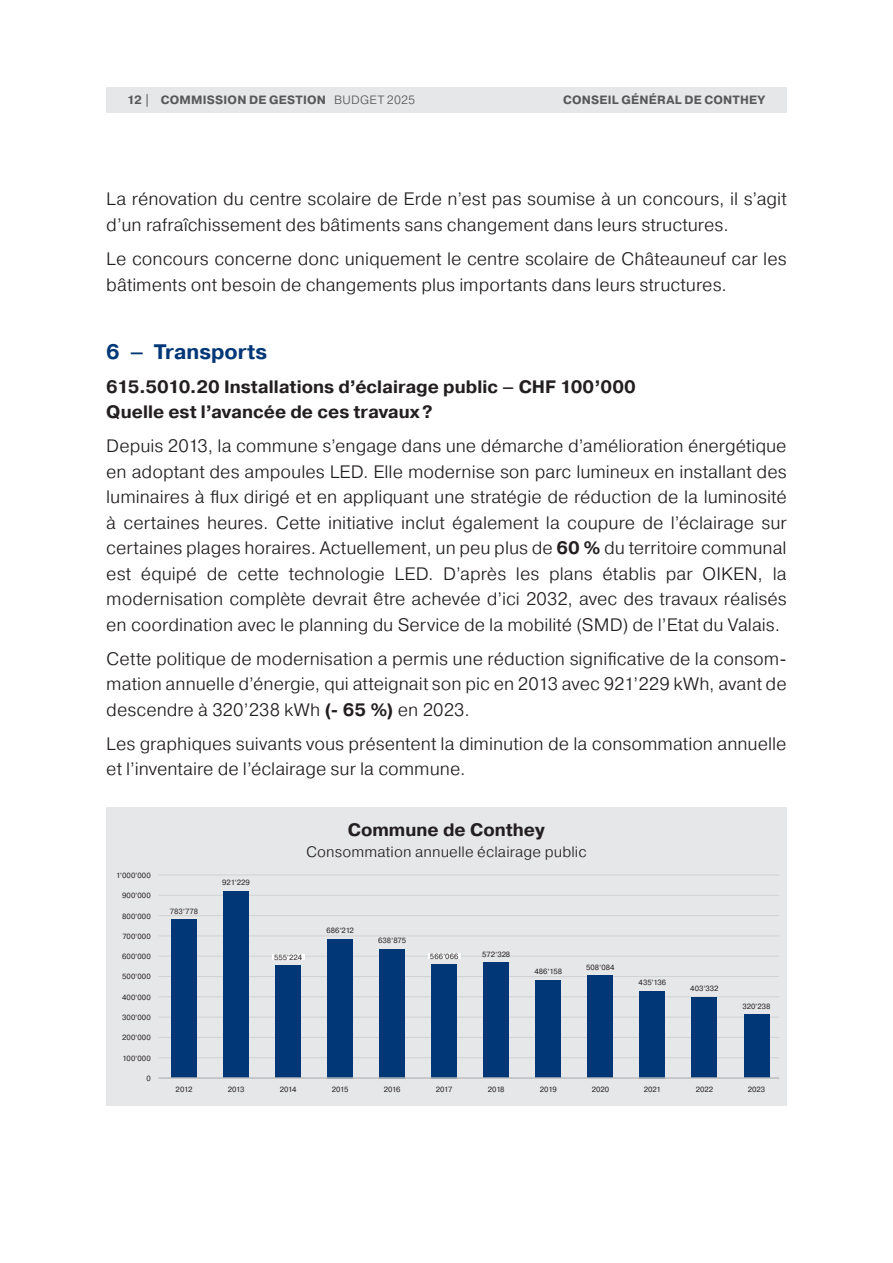
<style>
.page{position:relative;width:893px;height:1263px;background:#fff}
.page>*{position:absolute;margin:0;border:0;box-sizing:border-box;transform-origin:0 0}
.t1{font:700 21px "Pragmatica";color:#013777}
.t2{font:300 18px/25.5px "Pragmatica";color:#231f20}
.t3{font:700 18px/25.5px "Pragmatica";color:#231f20}
.t4{font:300 15px "Pragmatica";letter-spacing:.01em;color:#231f20}
.t5{font:700 12px "Pragmatica";letter-spacing:.02em;color:#57585a}
.t6{font:7.5px "Pragmatica";color:#231f20}
.s1{font-weight:300}
.s2{font-weight:700}
</style>
<div class="page">
<div style="left:106px;top:88px;width:681px;height:25px;background:#e6e7e9"></div>
<div style="left:106px;top:807px;width:681px;height:299px;background:#e6e7e9"></div>
<hr style="left:158px;top:1057px;width:621px;height:1px;background:#d1d2d4">
<hr style="left:158px;top:1037px;width:621px;height:1px;background:#d1d2d4">
<hr style="left:158px;top:1017px;width:621px;height:1px;background:#d1d2d4">
<hr style="left:158px;top:996px;width:621px;height:1px;background:#d1d2d4">
<hr style="left:158px;top:976px;width:621px;height:1px;background:#d1d2d4">
<hr style="left:158px;top:956px;width:621px;height:1px;background:#d1d2d4">
<hr style="left:158px;top:936px;width:621px;height:1px;background:#d1d2d4">
<hr style="left:158px;top:915px;width:621px;height:1px;background:#d1d2d4">
<hr style="left:158px;top:895px;width:621px;height:1px;background:#d1d2d4">
<hr style="left:158px;top:875px;width:621px;height:1px;background:#d1d2d4">
<div style="left:171px;top:920px;width:26px;height:158px;background:#013777"></div>
<div style="left:275px;top:966px;width:26px;height:112px;background:#013777"></div>
<div style="left:327px;top:939px;width:26px;height:139px;background:#013777"></div>
<div style="left:379px;top:949px;width:26px;height:129px;background:#013777"></div>
<div style="left:431px;top:964px;width:26px;height:114px;background:#013777"></div>
<div style="left:483px;top:963px;width:26px;height:115px;background:#013777"></div>
<div style="left:536px;top:980px;width:25px;height:98px;background:#013777"></div>
<div style="left:588px;top:976px;width:25px;height:102px;background:#013777"></div>
<div style="left:640px;top:991px;width:25px;height:87px;background:#013777"></div>
<div style="left:692px;top:997px;width:25px;height:81px;background:#013777"></div>
<div style="left:744px;top:1014px;width:25px;height:64px;background:#013777"></div>
<div style="left:223px;top:891px;width:26px;height:187px;background:#013777"></div>
<div style="left:272px;top:954px;width:32px;height:6px;background:#fff"></div>
<div style="left:428px;top:953px;width:32px;height:5px;background:#fff"></div>
<hr style="left:158px;top:1077px;width:621px;height:2px;background:#bcbdc0">
<p class="t5" style="left:127px;top:92px;width:289px">12 | COMMISSION DE GESTION <span class="s1">BUDGET 2025</span></p>
<p class="t5" style="left:563px;top:92px;width:204px">CONSEIL GÉNÉRAL DE CONTHEY</p>
<p class="t2" style="left:106px;top:186px;width:682px">La rénovation du centre scolaire de Erde n’est pas soumise à un concours, il s’agit d’un rafraîchissement des bâtiments sans changement dans leurs structures.</p>
<p class="t2" style="left:106px;top:246px;width:682px">Le concours concerne donc uniquement le centre scolaire de Châteauneuf car les bâtiments ont besoin de changements plus importants dans leurs structures.</p>
<p class="t1" style="left:106px;top:338px;width:162px">6 – Transports</p>
<p class="t3" style="left:106px;top:374px;width:531px">615.5010.20 Installations d’éclairage public – CHF 100’000<br>Quelle est l’avancée de ces travaux?</p>
<p class="t2" style="left:106px;top:433px;width:682px;text-align:justify">Depuis 2013, la commune s’engage dans une démarche d’amélioration énergétique en adoptant des ampoules LED. Elle modernise son parc lumineux en installant des luminaires à flux dirigé et en appliquant une stratégie de réduction de la luminosité à certaines heures. Cette initiative inclut également la coupure de l’éclairage sur certaines plages horaires. Actuellement, un peu plus de <span class="s2">60 %</span> du territoire communal est équipé de cette technologie LED. D’après les plans établis par OIKEN, la modernisation complète devrait être achevée d’ici 2032, avec des travaux réalisés en coordination avec le planning du Service de la mobilité (SMD) de l’Etat du Valais.</p>
<p class="t2" style="left:106px;top:645px;width:682px;text-align:justify">Cette politique de modernisation a permis une réduction significative de la consom&shy;mation annuelle d’énergie, qui atteignait son pic en 2013 avec 921’229 kWh, avant de descendre à 320’238 kWh <span class="s2">(- 65 %)</span> en 2023.</p>
<p class="t2" style="left:106px;top:730px;width:682px">Les graphiques suivants vous présentent la diminution de la consommation annuelle et l’inventaire de l’éclairage sur la commune.</p>
<p class="t6" style="left:116px;top:871px;width:36px">1’000’000</p>
<p class="t6" style="left:122px;top:891px;width:30px">900’000</p>
<p class="t6" style="left:122px;top:911px;width:30px">800’000</p>
<p class="t6" style="left:122px;top:932px;width:30px">700’000</p>
<p class="t6" style="left:122px;top:952px;width:30px">600’000</p>
<p class="t6" style="left:122px;top:972px;width:30px">500’000</p>
<p class="t6" style="left:122px;top:992px;width:30px">400’000</p>
<p class="t6" style="left:122px;top:1013px;width:30px">300’000</p>
<p class="t6" style="left:122px;top:1033px;width:30px">200’000</p>
<p class="t6" style="left:123px;top:1053px;width:30px">100’000</p>
<p class="t6" style="left:146px;top:1074px;width:6px">0</p>
<p class="t6" style="left:170px;top:907px;width:30px">783’778</p>
<p class="t6" style="left:176px;top:1084px;width:18px">2012</p>
<p class="t6" style="left:222px;top:878px;width:29px">921’229</p>
<p class="t6" style="left:228px;top:1084px;width:18px">2013</p>
<p class="t3" style="left:348px;top:817px;width:199px">Commune de Conthey</p>
<p class="t4" style="left:306px;top:842px;width:282px">Consommation annuelle éclairage public</p>
<p class="t6" style="left:274px;top:953px;width:29px">555’224</p>
<p class="t6" style="left:326px;top:926px;width:29px">686’212</p>
<p class="t6" style="left:378px;top:936px;width:30px">638’875</p>
<p class="t6" style="left:430px;top:951px;width:30px">566’066</p>
<p class="t6" style="left:482px;top:950px;width:30px">572’328</p>
<p class="t6" style="left:534px;top:967px;width:29px">486’158</p>
<p class="t6" style="left:586px;top:963px;width:30px">508’084</p>
<p class="t6" style="left:639px;top:977px;width:29px">435’136</p>
<p class="t6" style="left:690px;top:984px;width:30px">403’332</p>
<p class="t6" style="left:742px;top:1001px;width:30px">320’238</p>
<p class="t6" style="left:280px;top:1084px;width:18px">2014</p>
<p class="t6" style="left:332px;top:1084px;width:18px">2015</p>
<p class="t6" style="left:384px;top:1084px;width:18px">2016</p>
<p class="t6" style="left:436px;top:1084px;width:18px">2017</p>
<p class="t6" style="left:488px;top:1084px;width:18px">2018</p>
<p class="t6" style="left:540px;top:1084px;width:18px">2019</p>
<p class="t6" style="left:592px;top:1084px;width:19px">2020</p>
<p class="t6" style="left:644px;top:1084px;width:19px">2021</p>
<p class="t6" style="left:696px;top:1084px;width:19px">2022</p>
<p class="t6" style="left:748px;top:1084px;width:19px">2023</p>
</div>
